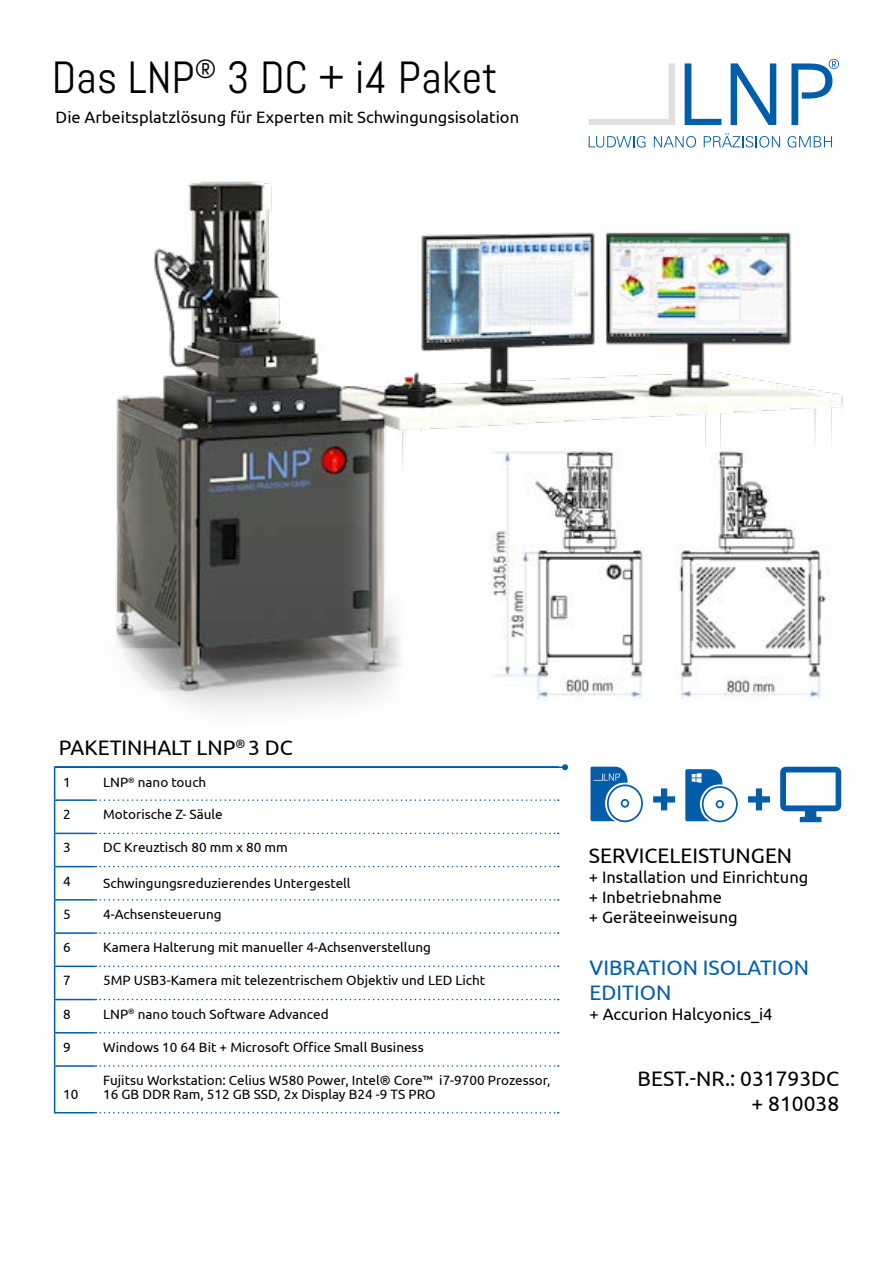
<style>
.page{position:relative;width:893px;height:1263px;background:#fff}
.page>*{position:absolute;margin:0;border:0;box-sizing:border-box;transform-origin:0 0}
.t1{font:45px "Abel";color:#000}
.t2{font:21px/25.2px "Ubuntu";color:#000;text-align:right}
.t3{font:21px/25.2px "Ubuntu";color:#005eae}
.t4{font:16.5px/19.8px "Ubuntu";color:#000}
.t5{font:13.5px/13.5px "Ubuntu";color:#000}
</style>
<div class="page">
<img style="left:115px;top:181px;width:677px;height:530px">
<svg style="left:339px;top:385px;width:504px;height:326px"></svg>
<hr style="left:54px;top:867px;width:1px;height:32px;background:#005ca9">
<hr style="left:54px;top:899px;width:41px;height:1px;background:#005ca9">
<hr style="left:54px;top:900px;width:1px;height:32px;background:#005ca9">
<hr style="left:54px;top:932px;width:41px;height:2px;background:#005ca9">
<hr style="left:54px;top:934px;width:1px;height:31px;background:#005ca9">
<hr style="left:54px;top:965px;width:41px;height:2px;background:#005ca9">
<hr style="left:54px;top:967px;width:1px;height:32px;background:#005ca9">
<hr style="left:54px;top:999px;width:41px;height:1px;background:#005ca9">
<hr style="left:54px;top:1000px;width:1px;height:32px;background:#005ca9">
<hr style="left:54px;top:1032px;width:41px;height:1px;background:#005ca9">
<hr style="left:54px;top:1033px;width:1px;height:32px;background:#005ca9">
<hr style="left:54px;top:1065px;width:41px;height:2px;background:#005ca9">
<hr style="left:54px;top:1067px;width:1px;height:45px;background:#005ca9">
<hr style="left:54px;top:1112px;width:41px;height:1px;background:#005ca9">
<hr style="left:54px;top:766px;width:41px;height:2px;background:#005ca9">
<hr style="left:54px;top:834px;width:1px;height:32px;background:#005ca9">
<hr style="left:54px;top:866px;width:41px;height:1px;background:#005ca9">
<hr style="left:54px;top:801px;width:1px;height:32px;background:#005eae">
<hr style="left:54px;top:833px;width:41px;height:1px;background:#005eae">
<hr style="left:54px;top:768px;width:1px;height:31px;background:#005ca9">
<hr style="left:54px;top:799px;width:41px;height:2px;background:#005ca9">
<svg style="left:95px;top:999px;width:464px;height:1px"></svg>
<svg style="left:95px;top:1032px;width:464px;height:1px"></svg>
<svg style="left:95px;top:1065px;width:464px;height:2px"></svg>
<svg style="left:95px;top:1112px;width:464px;height:1px"></svg>
<svg style="left:95px;top:799px;width:464px;height:2px"></svg>
<svg style="left:95px;top:833px;width:464px;height:1px"></svg>
<svg style="left:95px;top:866px;width:464px;height:1px"></svg>
<svg style="left:95px;top:899px;width:464px;height:1px"></svg>
<svg style="left:95px;top:932px;width:464px;height:2px"></svg>
<svg style="left:95px;top:965px;width:464px;height:2px"></svg>
<hr style="left:56px;top:766px;width:509px;height:2px;background:#005ca9">
<svg style="left:562px;top:764px;width:6px;height:6px"></svg>
<svg style="left:685px;top:63px;width:36px;height:62px"></svg>
<svg style="left:731px;top:63px;width:45px;height:62px"></svg>
<svg style="left:589px;top:136px;width:56px;height:12px"></svg>
<svg style="left:654px;top:136px;width:42px;height:12px"></svg>
<svg style="left:704px;top:133px;width:76px;height:15px"></svg>
<svg style="left:787px;top:136px;width:45px;height:12px"></svg>
<svg style="left:589px;top:63px;width:86px;height:62px"></svg>
<svg style="left:791px;top:59px;width:48px;height:66px"></svg>
<svg style="left:653px;top:788px;width:22px;height:22px"></svg>
<svg style="left:748px;top:788px;width:22px;height:22px"></svg>
<svg style="left:685px;top:769px;width:53px;height:53px"></svg>
<svg style="left:590px;top:767px;width:53px;height:55px"></svg>
<svg style="left:780px;top:767px;width:61px;height:55px"></svg>
<img style="left:477px;top:447px;width:179px;height:251px">
<img style="left:663px;top:447px;width:179px;height:251px">
<h1 class="t1" style="left:52px;top:49px;width:448px">Das LNP<sup>®</sup> 3 DC + i4 Paket</h1>
<p class="t4" style="left:56px;top:107px;width:465px">Die Arbeitsplatzlösung für Experten mit Schwingungsisolation</p>
<h2 class="t2" style="left:59px;top:734px;width:236px">PAKETINHALT LNP<sup>®</sup> 3 DC</h2>
<p class="t5" style="left:63px;top:775px;width:9px">1</p>
<p class="t5" style="left:103px;top:775px;width:105px">LNP<sup>®</sup> nano touch</p>
<p class="t5" style="left:63px;top:807px;width:9px">2</p>
<p class="t5" style="left:103px;top:807px;width:121px">Motorische Z- Säule</p>
<p class="t5" style="left:63px;top:840px;width:9px">3</p>
<p class="t5" style="left:103px;top:840px;width:186px">DC Kreuztisch 80 mm x 80 mm</p>
<p class="t5" style="left:63px;top:874px;width:9px">4</p>
<p class="t5" style="left:103px;top:876px;width:249px">Schwingungsreduzierendes Untergestell</p>
<p class="t5" style="left:63px;top:907px;width:9px">5</p>
<p class="t5" style="left:103px;top:907px;width:120px">4-Achsensteuerung</p>
<p class="t5" style="left:63px;top:940px;width:9px">6</p>
<p class="t5" style="left:103px;top:940px;width:329px">Kamera Halterung mit manueller 4-Achsenverstellung</p>
<p class="t5" style="left:63px;top:973px;width:9px">7</p>
<p class="t5" style="left:103px;top:973px;width:384px">5MP USB3-Kamera mit telezentrischem Objektiv und LED Licht</p>
<p class="t5" style="left:63px;top:1006px;width:9px">8</p>
<p class="t5" style="left:103px;top:1006px;width:227px">LNP<sup>®</sup> nano touch Software Advanced</p>
<p class="t5" style="left:63px;top:1040px;width:9px">9</p>
<p class="t5" style="left:103px;top:1040px;width:322px">Windows 10 64 Bit + Microsoft Office Small Business</p>
<p class="t5" style="left:63px;top:1086px;width:17px">10</p>
<h2 class="t2" style="left:589px;top:843px;width:205px">SERVICELEISTUNGEN</h2>
<p class="t4" style="left:589px;top:867px;width:221px">+ Installation und Einrichtung + Inbetriebnahme<br>+ Geräteeinweisung</p>
<h2 class="t3" style="left:590px;top:954px;width:221px">VIBRATION ISOLATION<br>EDITION</h2>
<p class="t4" style="left:590px;top:1003px;width:185px">+ Accurion Halcyonics_i4</p>
<p class="t5" style="left:103px;top:1073px;width:449px">Fujitsu Workstation: Celius W580 Power, Intel® Core™ i7-9700 Prozessor,<br>16 GB DDR Ram, 512 GB SSD, 2x Display B24 -9 TS PRO</p>
<h2 class="t2" style="left:637px;top:1065px;width:203px">BEST.-NR.: 031793DC + 810038</h2>
</div>
